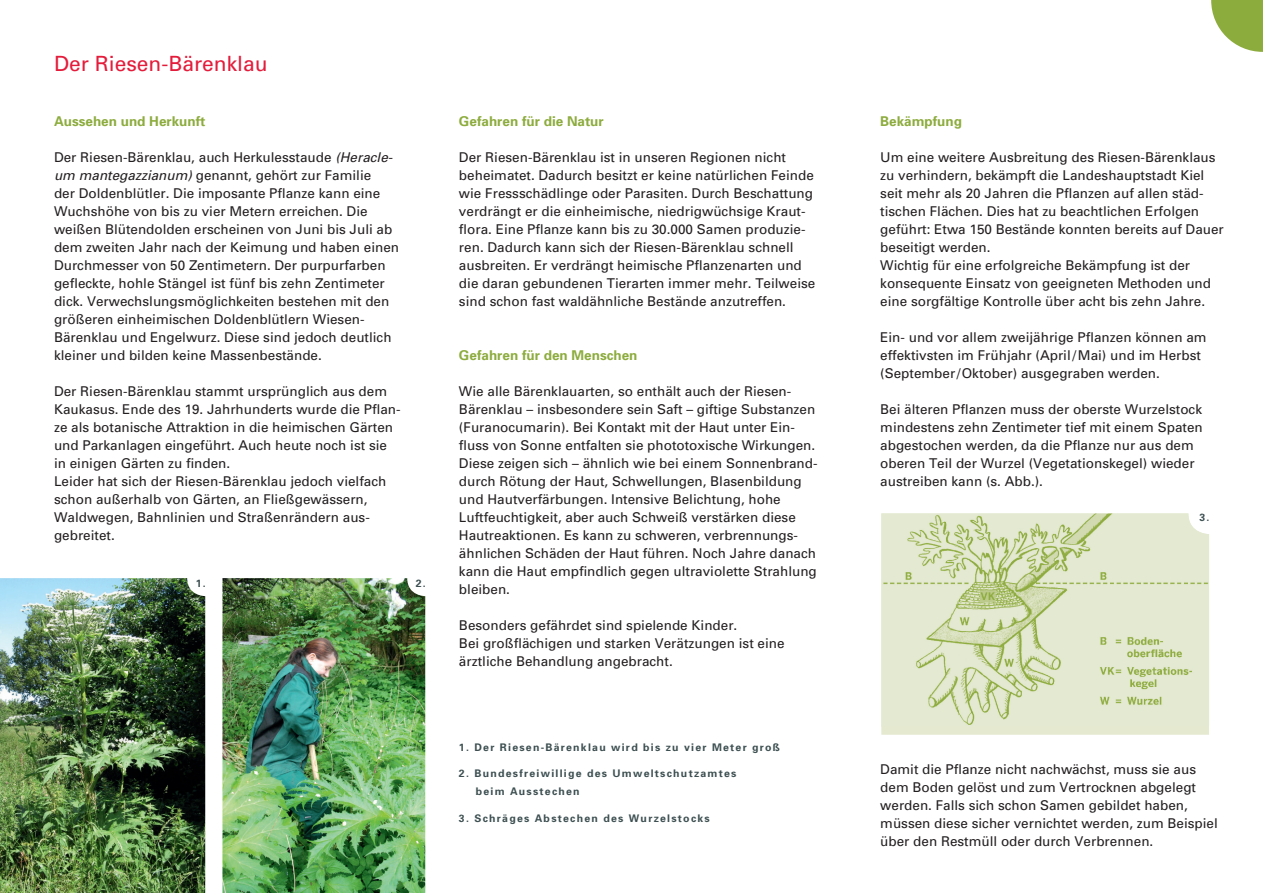
<style>
.page{position:relative;width:1263px;height:893px;background:#fff}
.page>*{position:absolute;margin:0;border:0;box-sizing:border-box;transform-origin:0 0}
.t1{font:21px "Univers";color:#e41c3b}
.t2{font:13.5px/18px "Univers";color:#231f20}
.t3{font:700 13.5px "Univers";color:#8dac3e}
.t4{font:700 10.5px/18px "Univers";letter-spacing:.12em;color:#3d4f51}
.s1{font-style:italic}
</style>
<div class="page">
<img style="left:0;top:578px;width:205px;height:315px">
<img style="left:222px;top:578px;width:203px;height:315px">
<svg style="left:881px;top:727px;width:328px;height:8px;background:#e4e9d1"></svg>
<img style="left:881px;top:513px;width:328px;height:214px">
<svg style="left:1211px;top:0;width:52px;height:52px"></svg>
<h1 class="t1" style="left:54px;top:50px;width:215px">Der Riesen-Bärenklau</h1>
<p class="t3" style="left:54px;top:113px;width:153px">Aussehen und Herkunft</p>
<p class="t2" style="left:54px;top:148px;width:347px">Der Riesen-Bärenklau, auch Herkulesstaude <span class="s1">(Heracle&shy;um mantegazzianum)</span> genannt, gehört zur Familie<br>der Doldenblütler. Die imposante Pflanze kann eine Wuchshöhe von bis zu vier Metern erreichen. Die weißen Blütendolden erscheinen von Juni bis Juli ab dem zweiten Jahr nach der Keimung und haben einen Durchmesser von 50 Zentimetern. Der purpurfarben gefleckte, hohle Stängel ist fünf bis zehn Zentimeter dick. Verwechslungsmöglichkeiten bestehen mit den größeren einheimischen Doldenblütlern Wiesen-Bärenklau und Engelwurz. Diese sind jedoch deutlich kleiner und bilden keine Massenbestände.</p>
<p class="t2" style="left:54px;top:382px;width:348px">Der Riesen-Bärenklau stammt ursprünglich aus dem Kaukasus. Ende des 19. Jahrhunderts wurde die Pflan&shy;ze als botanische Attraktion in die heimischen Gärten und Parkanlagen eingeführt. Auch heute noch ist sie in einigen Gärten zu finden.<br>Leider hat sich der Riesen-Bärenklau jedoch vielfach schon außerhalb von Gärten, an Fließgewässern, Waldwegen, Bahnlinien und Straßenrändern aus&shy;gebreitet.</p>
<p class="t4" style="left:196px;top:574px;width:12px">1.</p>
<p class="t4" style="left:416px;top:574px;width:12px">2.</p>
<p class="t3" style="left:459px;top:113px;width:146px">Gefahren für die Natur</p>
<p class="t2" style="left:459px;top:148px;width:358px">Der Riesen-Bärenklau ist in unseren Regionen nicht beheimatet. Dadurch besitzt er keine natürlichen Feinde wie Fressschädlinge oder Parasiten. Durch Beschattung verdrängt er die einheimische, niedrigwüchsige Kraut&shy;flora. Eine Pflanze kann bis zu 30.000 Samen produzie&shy;ren. Dadurch kann sich der Riesen-Bärenklau schnell ausbreiten. Er verdrängt heimische Pflanzenarten und die daran gebundenen Tierarten immer mehr. Teilweise sind schon fast waldähnliche Bestände anzutreffen.</p>
<p class="t3" style="left:459px;top:347px;width:180px">Gefahren für den Menschen</p>
<p class="t2" style="left:459px;top:382px;width:360px">Wie alle Bärenklauarten, so enthält auch der Riesen-Bärenklau – insbesondere sein Saft – giftige Substanzen (Furanocumarin). Bei Kontakt mit der Haut unter Ein&shy;fluss von Sonne entfalten sie phototoxische Wirkungen.<br>Diese zeigen sich – ähnlich wie bei einem Sonnenbrand&shy;durch Rötung der Haut, Schwellungen, Blasenbildung und Hautverfärbungen. Intensive Belichtung, hohe Luftfeuchtigkeit, aber auch Schweiß verstärken diese Hautreaktionen. Es kann zu schweren, verbrennungs&shy;ähnlichen Schäden der Haut führen. Noch Jahre danach kann die Haut empfindlich gegen ultraviolette Strahlung bleiben.</p>
<p class="t2" style="left:459px;top:616px;width:327px">Besonders gefährdet sind spielende Kinder.<br>Bei großflächigen und starken Verätzungen ist eine ärztliche Behandlung angebracht.</p>
<p class="t4" style="left:459px;top:737px;width:322px">1. Der Riesen-Bärenklau wird bis zu vier Meter groß</p>
<p class="t4" style="left:476px;top:764px;width:262px;text-indent:-17px">2. Bundesfreiwillige des Umweltschutzamtes beim Ausstechen</p>
<p class="t4" style="left:459px;top:808px;width:252px">3. Schräges Abstechen des Wurzelstocks</p>
<p class="t3" style="left:880px;top:112px;width:83px">Bekämpfung</p>
<p class="t2" style="left:880px;top:148px;width:345px">Um eine weitere Ausbreitung des Riesen-Bärenklaus zu verhindern, bekämpft die Landeshauptstadt Kiel seit mehr als 20 Jahren die Pflanzen auf allen städ&shy;tischen Flächen. Dies hat zu beachtlichen Erfolgen geführt: Etwa 150 Bestände konnten bereits auf Dauer beseitigt werden.<br>Wichtig für eine erfolgreiche Bekämpfung ist der konsequente Einsatz von geeigneten Methoden und eine sorgfältige Kontrolle über acht bis zehn Jahre.</p>
<p class="t2" style="left:880px;top:328px;width:328px">Ein- und vor allem zweijährige Pflanzen können am effektivsten im Frühjahr (April/Mai) und im Herbst (September/Oktober) ausgegraben werden.</p>
<p class="t2" style="left:880px;top:400px;width:324px">Bei älteren Pflanzen muss der oberste Wurzelstock mindestens zehn Zentimeter tief mit einem Spaten abgestochen werden, da die Pflanze nur aus dem oberen Teil der Wurzel (Vegetationskegel) wieder austreiben kann (s. Abb.).</p>
<p class="t4" style="left:1199px;top:508px;width:12px">3.</p>
<p class="t2" style="left:880px;top:760px;width:339px">Damit die Pflanze nicht nachwächst, muss sie aus dem Boden gelöst und zum Vertrocknen abgelegt werden. Falls sich schon Samen gebildet haben, müssen diese sicher vernichtet werden, zum Beispiel über den Restmüll oder durch Verbrennen.</p>
</div>
